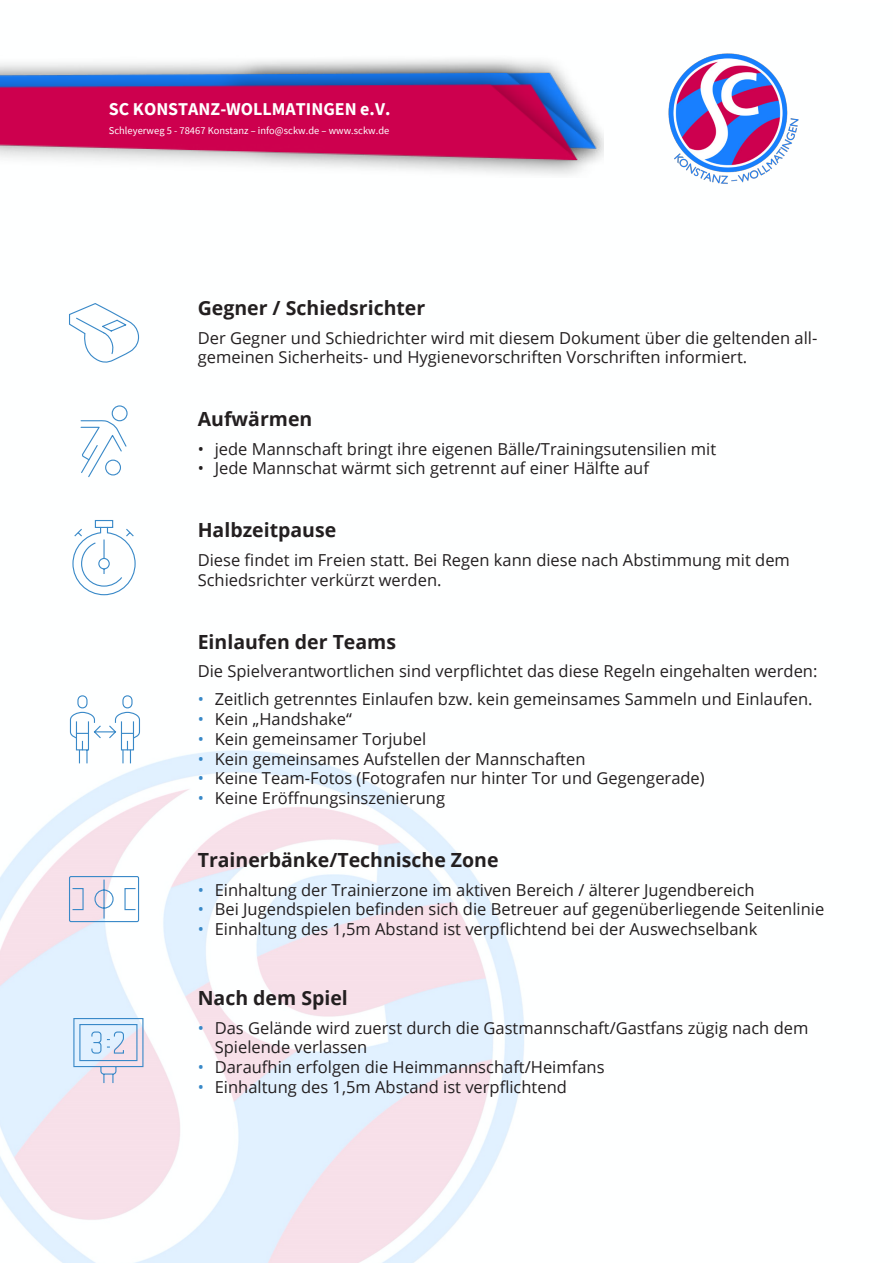
<style>
.page{position:relative;width:893px;height:1263px;background:#fff}
.page>*{position:absolute;margin:0;border:0;box-sizing:border-box;transform-origin:0 0}
.t1{font:700 19.5px "Open Sans";color:#231f20}
.t2{font:700 18px "Source Sans Pro";color:#fff}
.t3{font:16.5px/19.8px "Open Sans";color:#231f20}
.t4{font:10.5px "Source Sans Pro";letter-spacing:.005em;color:#fff}
.s1{color:#3989c8}
</style>
<div class="page">
<img style="left:0;top:303px;width:524px;height:960px">
<img style="left:668px;top:53px;width:131px;height:131px">
<img style="left:0;top:59px;width:604px;height:116px">
<svg style="left:68px;top:304px;width:73px;height:60px"></svg>
<svg style="left:72px;top:519px;width:64px;height:77px"></svg>
<svg style="left:80px;top:405px;width:48px;height:73px"></svg>
<svg style="left:73px;top:1017px;width:71px;height:67px;background:#d3dcee"></svg>
<svg style="left:68px;top:875px;width:72px;height:48px"></svg>
<svg style="left:69px;top:695px;width:72px;height:69px"></svg>
<p class="t2" style="left:109px;top:97px;width:283px">SC KONSTANZ-WOLLMATINGEN e.V.</p>
<p class="t4" style="left:109px;top:124px;width:282px">Schleyerweg 5 - 78467 Konstanz – info@sckw.de – www.sckw.de</p>
<p class="t1" style="left:198px;top:294px;width:229px">Gegner / Schiedsrichter</p>
<p class="t3" style="left:198px;top:327px;width:621px">Der Gegner und Schiedrichter wird mit diesem Dokument über die geltenden all&shy;gemeinen Sicherheits- und Hygienevorschriften Vorschriften informiert.</p>
<p class="t1" style="left:198px;top:405px;width:116px">Aufwärmen</p>
<p class="t3" style="left:198px;top:438px;width:520px">• jede Mannschaft bringt ihre eigenen Bälle/Trainingsutensilien mit</p>
<p class="t3" style="left:198px;top:458px;width:453px">• Jede Mannschat wärmt sich getrennt auf einer Hälfte auf</p>
<p class="t1" style="left:198px;top:517px;width:140px">Halbzeitpause</p>
<p class="t3" style="left:198px;top:549px;width:594px">Diese findet im Freien statt. Bei Regen kann diese nach Abstimmung mit dem<br>Schiedsrichter verkürzt werden.</p>
<p class="t1" style="left:198px;top:628px;width:200px">Einlaufen der Teams</p>
<p class="t3" style="left:198px;top:661px;width:621px">Die Spielverantwortlichen sind verpflichtet das diese Regeln eingehalten werden:</p>
<p class="t3" style="left:198px;top:689px;width:616px"><span class="s1">•</span> Zeitlich getrenntes Einlaufen bzw. kein gemeinsames Sammeln und Einlaufen.</p>
<p class="t3" style="left:198px;top:709px;width:156px"><span class="s1">•</span> Kein „Handshake“</p>
<p class="t3" style="left:198px;top:728px;width:230px"><span class="s1">•</span> Kein gemeinsamer Torjubel</p>
<p class="t3" style="left:198px;top:748px;width:389px"><span class="s1">•</span> Kein gemeinsames Aufstellen der Mannschaften</p>
<p class="t3" style="left:198px;top:768px;width:508px"><span class="s1">•</span> Keine Team-Fotos (Fotografen nur hinter Tor und Gegengerade)</p>
<p class="t3" style="left:198px;top:788px;width:249px"><span class="s1">•</span> Keine Eröffnungsinszenierung</p>
<p class="t1" style="left:198px;top:846px;width:302px">Trainerbänke/Technische Zone</p>
<p class="t3" style="left:198px;top:879px;width:558px"><span class="s1">•</span> Einhaltung der Trainierzone im aktiven Bereich / älterer Jugendbereich</p>
<p class="t3" style="left:198px;top:899px;width:628px"><span class="s1">•</span> Bei Jugendspielen befinden sich die Betreuer auf gegenüberliegende Seitenlinie</p>
<p class="t3" style="left:198px;top:919px;width:561px"><span class="s1">•</span> Einhaltung des 1,5m Abstand ist verpflichtend bei der Auswechselbank</p>
<p class="t1" style="left:198px;top:984px;width:152px">Nach dem Spiel</p>
<p class="t3" style="left:215px;top:1017px;width:595px;text-indent:-17px"><span class="s1">•</span> Das Gelände wird zuerst durch die Gastmannschaft/Gastfans zügig nach dem<br>Spielende verlassen</p>
<p class="t3" style="left:198px;top:1057px;width:408px"><span class="s1">•</span> Daraufhin erfolgen die Heimmannschaft/Heimfans</p>
<p class="t3" style="left:198px;top:1077px;width:371px"><span class="s1">•</span> Einhaltung des 1,5m Abstand ist verpflichtend</p>
</div>
